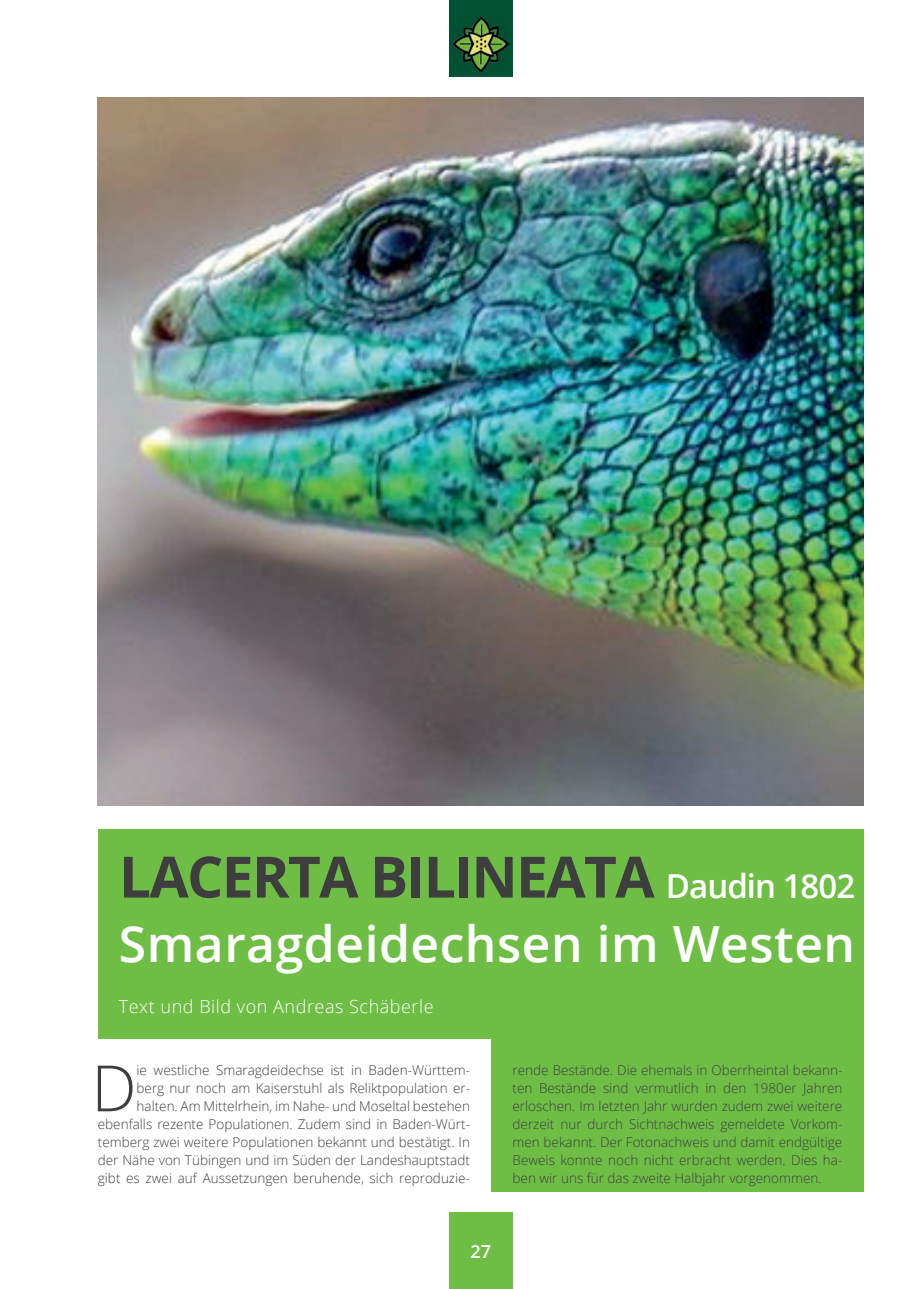
<style>
.page{position:relative;width:919px;height:1289px;background:#fff}
.page>*{position:absolute;margin:0;border:0;box-sizing:border-box;transform-origin:0 0}
.t1{font:300 63.9px "Open Sans";color:#3e3e3f}
.t2{font:700 57px "Open Sans";letter-spacing:-.03em;color:#3e3e3f}
.t3{font:600 49.8px "Open Sans";letter-spacing:.01em;color:#fff}
.t4{font:300 18px "Open Sans";letter-spacing:.03em;color:#fff}
.t5{font:600 18px "Open Sans";color:#fff}
.t6{font:300 13.5px/18px "Open Sans";color:#3e3e3f;text-align:right}
.s1{font-weight:600;font-size:33px;color:#fff}
</style>
<div class="page">
<img style="left:98px;top:97px;width:765px;height:708px">
<div style="left:449px;top:0;width:63px;height:77px;background:#015234"></div>
<img style="left:452px;top:17px;width:57px;height:55px">
<div style="left:449px;top:1212px;width:63px;height:76px;background:#6ebe46"></div>
<div style="left:98px;top:829px;width:765px;height:210px;background:#6ebe46"></div>
<div style="left:491px;top:853px;width:372px;height:338px;background:#6ebe46"></div>
<h2 class="t2" style="left:119px;top:836px;width:737px">LACERTA BILINEATA <span class="s1">Daudin 1802</span></h2>
<h3 class="t3" style="left:119px;top:910px;width:737px">Smaragdeidechsen im Westen</h3>
<h3 class="t4" style="left:119px;top:994px;width:316px">Text und Bild von Andreas Schäberle</h3>
<p class="t6" style="left:98px;top:1060px;width:373px">ie westliche Smaragdeidechse ist in Baden-Württem-<br>berg nur noch am Kaiserstuhl als Reliktpopulation er&shy;halten. Am Mittelrhein, im Nahe- und Moseltal bestehen ebenfalls rezente Populationen. Zudem sind in Baden-Würt&shy;temberg zwei weitere Populationen bekannt und bestätigt. In der Nähe von Tübingen und im Süden der Landeshauptstadt gibt es zwei auf Aussetzungen beruhende, sich reproduzie-</p>
<p class="t6" style="left:512px;top:1060px;width:331px;text-align:justify">rende Bestände. Die ehemals in Oberrheintal bekann&shy;ten Bestände sind vermutlich in den 1980er Jahren erloschen. Im letzten Jahr wurden zudem zwei weitere derzeit nur durch Sichtnachweis gemeldete Vorkom&shy;men bekannt. Der Fotonachweis und damit endgültige Beweis konnte noch nicht erbracht werden. Dies ha&shy;ben wir uns für das zweite Halbjahr vorgenommen.</p>
<h1 class="t1" style="left:91px;top:1044px;width:47px">D</h1>
<h3 class="t5" style="left:470px;top:1238px;width:22px">27</h3>
</div>
